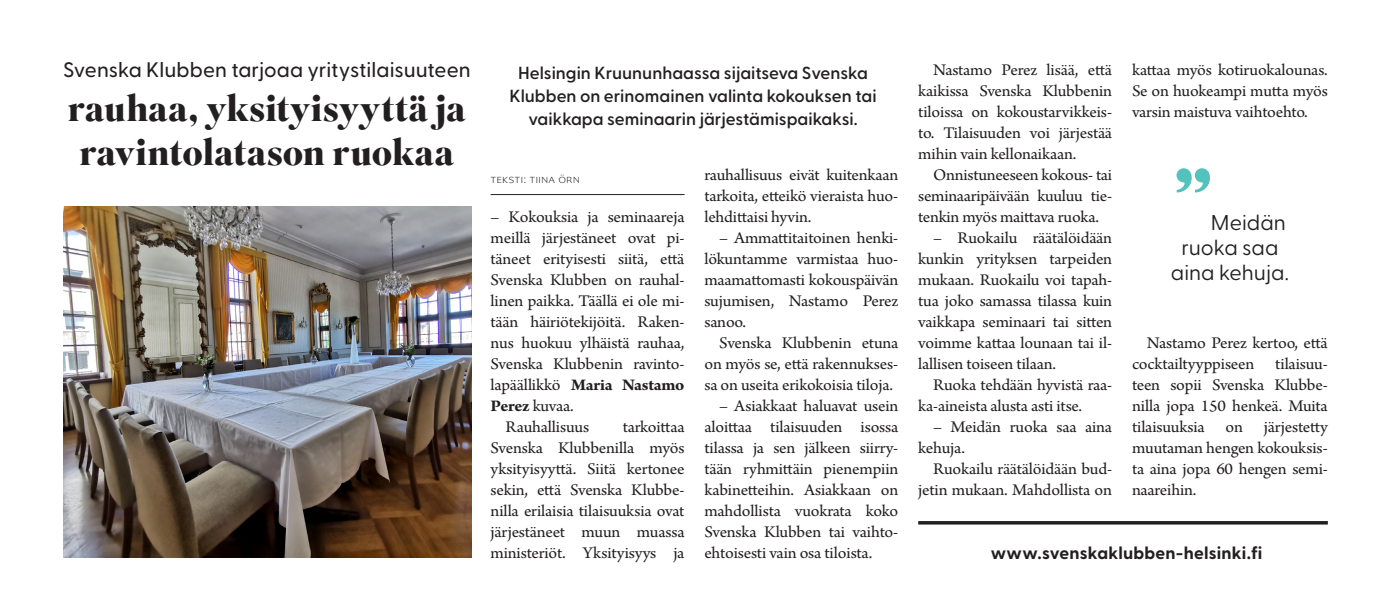
<style>
.page{position:relative;width:1389px;height:614px;background:#fff}
.page>*{position:absolute;margin:0;border:0;box-sizing:border-box;transform-origin:0 0}
.NOSTO{font:700 85.75px "Greycliff CF";color:#54c2bc}
.OTSIKKO2{font:700 36.75px/44.1px "Superior Title";letter-spacing:.005em;color:#231f20;text-align:center}
.NOSTO-2{font:21.53px/25px "Greycliff CF";color:#231f20}
.OTSIKKO2-2{font:500 21px "Greycliff CF";color:#231f20}
.INGRESSI{font:600 17.5px/22.8px "Greycliff CF";color:#231f20;text-align:center}
.INFOBOKSIN_leipis{font:700 17.5px "Greycliff CF";letter-spacing:.01em;color:#231f20}
.LEIPIS2022{font:17.15px/21px "Arno Pro";letter-spacing:-.015em;color:#231f20;text-align:justify;scale:1.04 1}
.Toimittajakrediitti{font:300 12.25px "Gibbs";color:#231f20}
.s1{font-weight:700}
</style>
<div class="page">
<svg style="left:918px;top:521px;width:410px;height:4px;background:#3d3a3b"></svg>
<hr style="left:491px;top:194px;width:194px;height:1px;background:#231f20">
<img style="left:63px;top:206px;width:409px;height:352px">
<p class="OTSIKKO2-2" style="left:63px;top:53px;width:409px">Svenska Klubben tarjoaa yritystilaisuuteen</p>
<p class="OTSIKKO2" style="left:68px;top:88px;width:399px">rauhaa, yksityisyyttä ja ravintolatason ruokaa</p>
<p class="INGRESSI" style="left:509px;top:61px;width:369px">Helsingin Kruununhaassa sijaitseva Svenska<br>Klubben on erinomainen valinta kokouksen tai vaikkapa seminaarin järjestämispaikaksi.</p>
<p class="Toimittajakrediitti" style="left:491px;top:171px;width:91px">Teksti: TII NA ÖRN</p>
<p class="LEIPIS2022" style="left:491px;top:207px;width:188px">– Kokouksia ja seminaareja meillä järjestäneet ovat pi&shy;täneet erityisesti siitä, että Svenska Klubben on rauhal&shy;linen paikka. Täällä ei ole mi&shy;tään häiriötekijöitä. Raken&shy;nus huokuu ylhäistä rauhaa, Svenska Klubbenin ravinto&shy;lapäällikkö <span class="s1">Maria Nastamo Perez</span> kuvaa.</p>
<p class="LEIPIS2022" style="left:505px;top:417px;width:82px">Rauhallisuus</p>
<p class="LEIPIS2022" style="left:491px;top:417px;width:188px;text-indent:132px">tarkoittaa Svenska Klubbenilla myös yksityisyyttä. Siitä kertonee sekin, että Svenska Klubbe&shy;nilla erilaisia tilaisuuksia ovat järjestäneet muun muassa ministeriöt. Yksityisyys ja</p>
<p class="LEIPIS2022" style="left:704px;top:165px;width:188px">rauhallisuus eivät kuitenkaan tarkoita, etteikö vieraista huo&shy;lehdittaisi hyvin.</p>
<p class="LEIPIS2022" style="left:704px;top:228px;width:188px;text-indent:15px">– Ammattitaitoinen henki&shy;lökuntamme varmistaa huo&shy;maamattomasti kokouspäivän sujumisen, Nastamo Perez sanoo.</p>
<p class="LEIPIS2022" style="left:704px;top:333px;width:188px;text-indent:15px">Svenska Klubbenin etuna on myös se, että rakennukses&shy;sa on useita erikokoisia tiloja.</p>
<p class="LEIPIS2022" style="left:704px;top:396px;width:188px;text-indent:15px">– Asiakkaat haluavat usein aloittaa tilaisuuden isossa tilassa ja sen jälkeen siirry&shy;tään ryhmittäin pienempiin kabinetteihin. Asiakkaan on mahdollista vuokrata koko Svenska Klubben tai vaihto&shy;ehtoisesti vain osa tiloista.</p>
<p class="LEIPIS2022" style="left:918px;top:60px;width:188px;text-indent:15px">Nastamo Perez lisää, että kaikissa Svenska Klubbenin tiloissa on kokoustarvikkeis&shy;to. Tilaisuuden voi järjestää mihin vain kellonaikaan.</p>
<p class="LEIPIS2022" style="left:918px;top:165px;width:188px;text-indent:15px">Onnistuneeseen kokous- tai seminaaripäivään kuuluu tie&shy;tenkin myös maittava ruoka.</p>
<p class="LEIPIS2022" style="left:918px;top:228px;width:188px;text-indent:15px">– Ruokailu räätälöidään kunkin yrityksen tarpeiden mukaan. Ruokailu voi tapah&shy;tua joko samassa tilassa kuin vaikkapa seminaari tai sitten voimme kattaa lounaan tai il&shy;lallisen toiseen tilaan.</p>
<p class="LEIPIS2022" style="left:918px;top:375px;width:188px;text-indent:15px">Ruoka tehdään hyvistä raa&shy;ka-aineista alusta asti itse.</p>
<p class="LEIPIS2022" style="left:918px;top:417px;width:188px;text-indent:15px">– Meidän ruoka saa aina kehuja.</p>
<p class="LEIPIS2022" style="left:918px;top:459px;width:188px;text-align:right">Ruokailu räätälöidään bud&shy;jetin mukaan. Mahdollista on</p>
<p class="LEIPIS2022" style="left:1132px;top:60px;width:190px">kattaa myös kotiruokalounas.<br>Se on huokeampi mutta myös varsin maistuva vaihtoehto.</p>
<p class="NOSTO" style="left:1174px;top:134px;width:40px">”</p>
<p class="NOSTO-2" style="left:1181px;top:208px;width:106px;text-indent:29px">Meidän ruoka saa</p>
<p class="NOSTO-2" style="left:1171px;top:258px;width:120px">aina kehuja.</p>
<p class="LEIPIS2022" style="left:1132px;top:333px;width:190px;text-indent:15px">Nastamo Perez kertoo, että cocktailtyyppiseen tilaisuu&shy;teen sopii Svenska Klubbe&shy;nilla jopa 150 henkeä. Muita tilaisuuksia on järjestetty muutaman hengen kokouksis&shy;ta aina jopa 60 hengen semi&shy;naareihin.</p>
<p class="INFOBOKSIN_leipis" style="left:991px;top:540px;width:273px">www.svenskaklubben-helsinki.fi</p>
</div>
